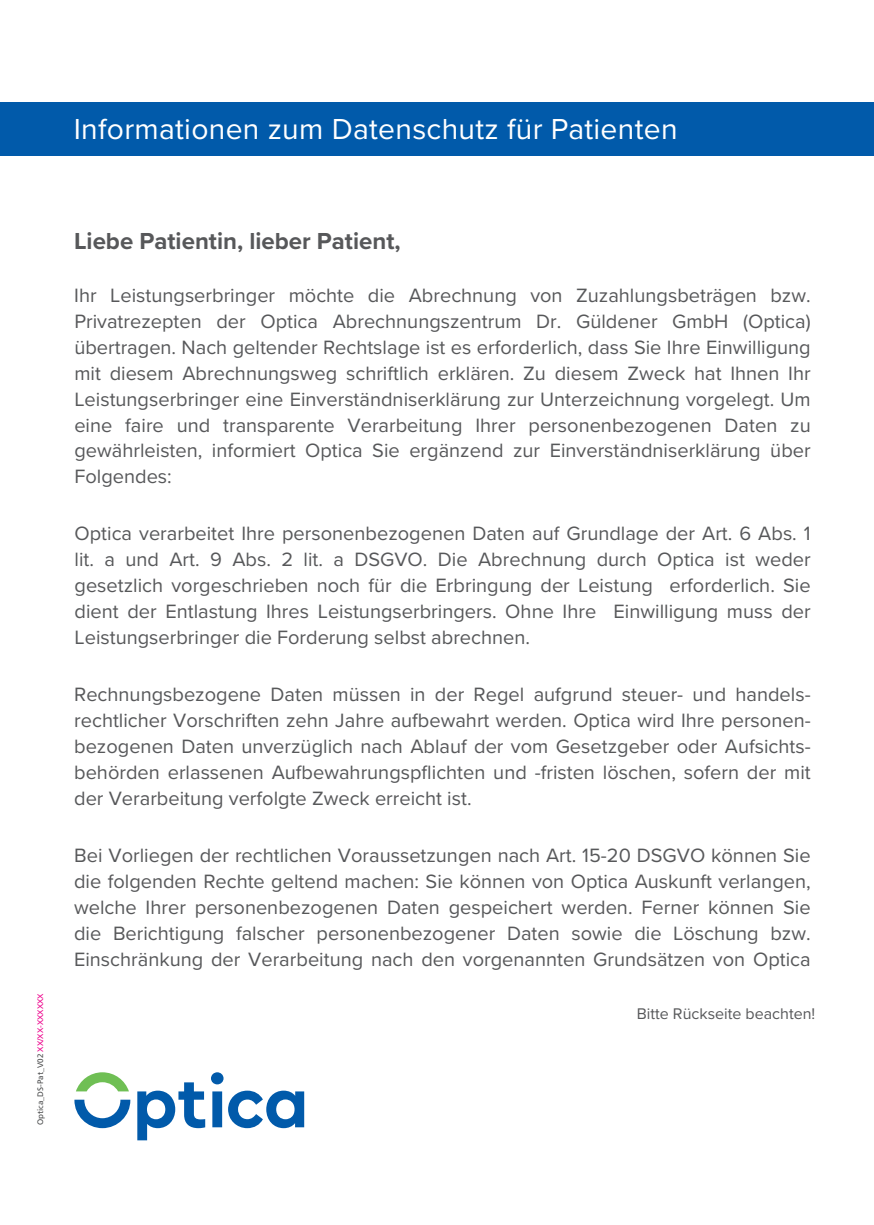
<style>
.page{position:relative;width:874px;height:1225px;background:#fff}
.page>*{position:absolute;margin:0;border:0;box-sizing:border-box;transform-origin:0 0}
.t1{font:30px "Proxima Nova";letter-spacing:.01em;color:#fff}
.t2{font:700 24px "Proxima Nova";color:#57585a}
.t3{font:20px/26px "Proxima Nova";color:#57585a;text-align:justify}
.t4{font:16px "Proxima Nova";color:#57585a}
.t5{font:8px "Frutiger";color:#4b4c4d}
.s1{color:#ed028c}
</style>
<div class="page">
<div style="left:0;top:102px;width:873px;height:54px;background:#015aaa"></div>
<svg style="left:76px;top:1072px;width:53px;height:19px"></svg>
<svg style="left:74px;top:1099px;width:56px;height:29px"></svg>
<svg style="left:137px;top:1082px;width:68px;height:58px"></svg>
<svg style="left:211px;top:1072px;width:93px;height:56px"></svg>
<h1 class="t1" style="left:74px;top:107px;width:605px">Informationen zum Datenschutz für Patienten</h1>
<p class="t5" style="left:36px;top:1125px;width:133px;rotate:-90deg">Optica_DS-Pat_V02 <span class="s1">XX/XX-XXXXXX</span></p>
<p class="t2" style="left:74px;top:223px;width:328px">Liebe Patientin, lieber Patient,</p>
<p class="t3" style="left:74px;top:281px;width:737px">Ihr Leistungserbringer möchte die Abrechnung von Zuzahlungsbeträgen bzw.<br>Privatrezepten der Optica Abrechnungszentrum Dr. Güldener GmbH (Optica) übertragen. Nach geltender Rechtslage ist es erforderlich, dass Sie Ihre Einwilligung mit diesem Abrechnungsweg schriftlich erklären. Zu diesem Zweck hat Ihnen Ihr Leistungserbringer eine Einverständniserklärung zur Unterzeichnung vorgelegt. Um eine faire und transparente Verarbeitung Ihrer personenbezogenen Daten zu gewährleisten, informiert Optica Sie ergänzend zur Einverständniserklärung über Folgendes:</p>
<p class="t3" style="left:74px;top:520px;width:737px">Optica verarbeitet Ihre personenbezogenen Daten auf Grundlage der Art. 6 Abs. 1 lit. a und Art. 9 Abs. 2 lit. a DSGVO. Die Abrechnung durch Optica ist weder gesetzlich vorgeschrieben noch für die Erbringung der Leistung erforderlich. Sie dient der Entlastung Ihres Leistungserbringers. Ohne Ihre Einwilligung muss der Leistungserbringer die Forderung selbst abrechnen.</p>
<p class="t3" style="left:74px;top:681px;width:737px">Rechnungsbezogene Daten müssen in der Regel aufgrund steuer- und handels&shy;rechtlicher Vorschriften zehn Jahre aufbewahrt werden. Optica wird Ihre personen&shy;bezogenen Daten unverzüglich nach Ablauf der vom Gesetzgeber oder Aufsichts&shy;behörden erlassenen Aufbewahrungspflichten und -fristen löschen, sofern der mit der Verarbeitung verfolgte Zweck erreicht ist.</p>
<p class="t3" style="left:74px;top:841px;width:737px">Bei Vorliegen der rechtlichen Voraussetzungen nach Art. 15-20 DSGVO können Sie die folgenden Rechte geltend machen: Sie können von Optica Auskunft verlangen, welche Ihrer personenbezogenen Daten gespeichert werden. Ferner können Sie die Berichtigung falscher personenbezogener Daten sowie die Löschung bzw.<br>Einschränkung der Verarbeitung nach den vorgenannten Grundsätzen von Optica</p>
<p class="t4" style="left:636px;top:1001px;width:180px">Bitte Rückseite beachten!</p>
</div>
